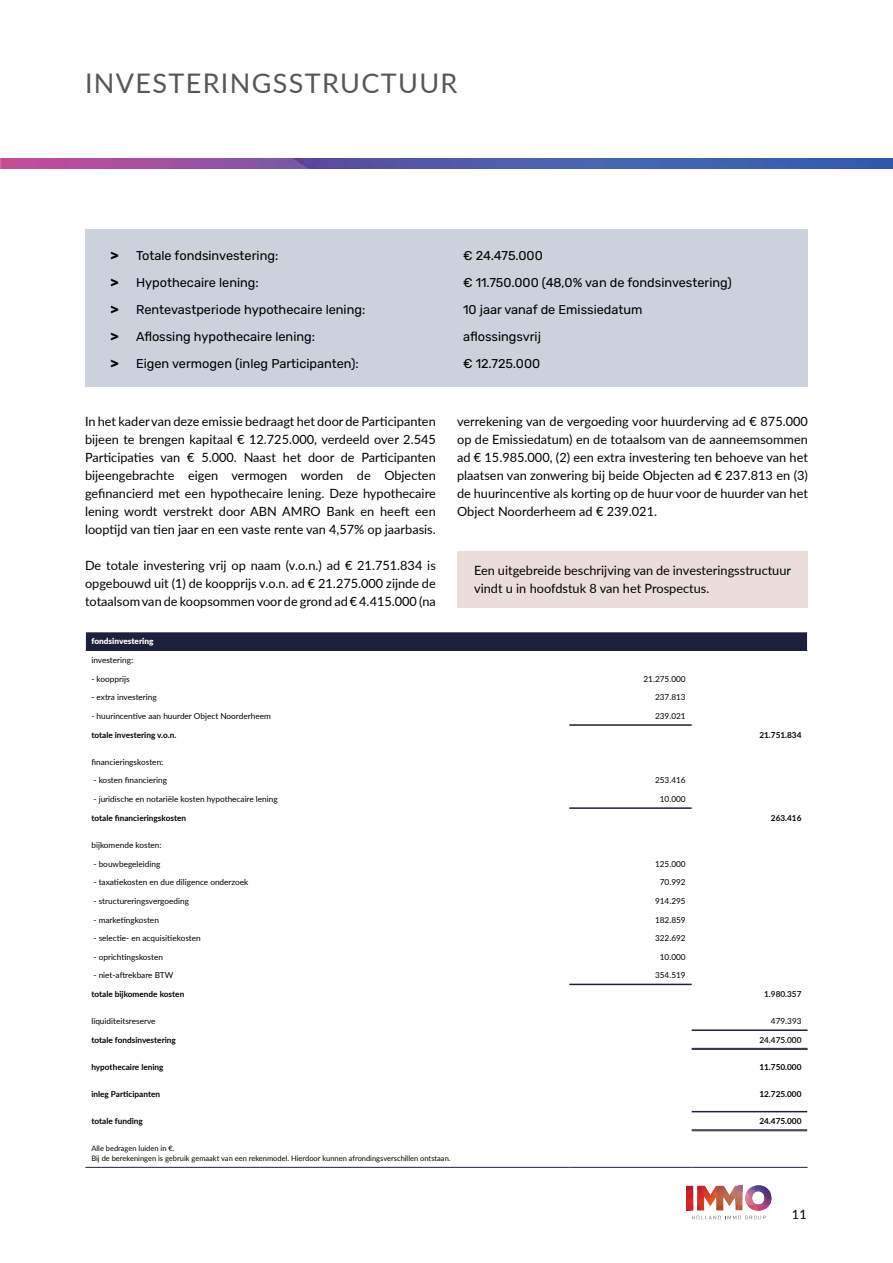
<style>
.page{position:relative;width:893px;height:1263px;background:#fff}
.page>*{position:absolute;margin:0;border:0;box-sizing:border-box;transform-origin:0 0}
.t1{font:27px "Lato";letter-spacing:.05em;color:#575756}
.t2{font:12.75px/18px "Lato";color:#000;text-align:justify}
.t3{font:12.75px "Rubik";color:#000}
.t4{font:8.25px "Lato";color:#000}
.t5{font:700 8.25px "Lato";color:#000}
.t6{font:600 8.25px "Lato";color:#000}
.t7{font:900 8.25px "Lato";color:#fff}
.t8{font:7.5px/10.5px "Lato";color:#000}
.s1{font-family:"Arial";font-weight:900}
</style>
<div class="page">
<img style="left:686px;top:1185px;width:86px;height:34px">
<img style="left:0;top:158px;width:893px;height:11px">
<div style="left:457px;top:552px;width:351px;height:56px;background:#ebded8"></div>
<div style="left:85px;top:230px;width:723px;height:157px;background:#cbd2dc"></div>
<div style="left:85px;top:632px;width:722px;height:18px;background:#1c203d"></div>
<svg style="left:807px;top:632px;width:1px;height:19px"></svg>
<svg style="left:85px;top:632px;width:1px;height:19px"></svg>
<hr style="left:569px;top:724px;width:123px;height:2px;background:#1c203d">
<hr style="left:569px;top:984px;width:123px;height:1px;background:#1c203d">
<hr style="left:569px;top:807px;width:123px;height:2px;background:#1c203d">
<hr style="left:692px;top:1029px;width:115px;height:2px;background:#1c203d">
<hr style="left:692px;top:1048px;width:115px;height:1px;background:#1c203d">
<hr style="left:692px;top:1049px;width:115px;height:1px;background:#1c203d">
<hr style="left:692px;top:1129px;width:115px;height:1px;background:#1c203d">
<hr style="left:692px;top:1130px;width:115px;height:1px;background:#1c203d">
<hr style="left:692px;top:1111px;width:115px;height:1px;background:#1c203d">
<hr style="left:85px;top:1167px;width:484px;height:1px;background:#1c203d">
<hr style="left:569px;top:1167px;width:123px;height:1px;background:#1c203d">
<hr style="left:692px;top:1167px;width:115px;height:1px;background:#1c203d">
<h1 class="t1" style="left:85px;top:64px;width:374px">INVESTERINGSSTRUCTUUR</h1>
<p class="t3" style="left:111px;top:249px;width:169px"><span class="s1">&gt;</span> Totale fondsinvestering:</p>
<p class="t3" style="left:463px;top:249px;width:81px">€ 24.475.000</p>
<p class="t3" style="left:111px;top:276px;width:150px"><span class="s1">&gt;</span> Hypothecaire lening:</p>
<p class="t3" style="left:463px;top:276px;width:270px">€ 11.750.000 (48,0% van de fondsinvestering)</p>
<p class="t3" style="left:111px;top:303px;width:256px"><span class="s1">&gt;</span> Rentevastperiode hypothecaire lening:</p>
<p class="t3" style="left:463px;top:303px;width:181px">10 jaar vanaf de Emissiedatum</p>
<p class="t3" style="left:111px;top:330px;width:206px"><span class="s1">&gt;</span> Aflossing hypothecaire lening:</p>
<p class="t3" style="left:463px;top:330px;width:79px">aflossingsvrij</p>
<p class="t3" style="left:111px;top:357px;width:250px"><span class="s1">&gt;</span> Eigen vermogen (inleg Participanten):</p>
<p class="t3" style="left:463px;top:357px;width:79px">€ 12.725.000</p>
<p class="t2" style="left:85px;top:412px;width:352px">In het kader van deze emissie bedraagt het door de Participanten bijeen te brengen kapitaal € 12.725.000, verdeeld over 2.545<br>Participaties van € 5.000. Naast het door de Participanten bijeengebrachte eigen vermogen worden de Objecten gefinancierd met een hypothecaire lening. Deze hypothecaire lening wordt verstrekt door ABN AMRO Bank en heeft een looptijd van tien jaar en een vaste rente van 4,57% op jaarbasis.</p>
<p class="t2" style="left:85px;top:556px;width:352px">De totale investering vrij op naam (v.o.n.) ad € 21.751.834 is opgebouwd uit (1) de koopprijs v.o.n. ad € 21.275.000 zijnde de totaalsom van de koopsommen voor de grond ad € 4.415.000 (na</p>
<p class="t2" style="left:457px;top:412px;width:352px">verrekening van de vergoeding voor huurderving ad € 875.000 op de Emissiedatum) en de totaalsom van de aanneemsommen ad € 15.985.000, (2) een extra investering ten behoeve van het plaatsen van zonwering bij beide Objecten ad € 237.813 en (3) de huurincentive als korting op de huur voor de huurder van het Object Noorderheem ad € 239.021.</p>
<p class="t2" style="left:474px;top:561px;width:319px">Een uitgebreide beschrijving van de investeringsstructuur vindt u in hoofdstuk 8 van het Prospectus.</p>
<p class="t7" style="left:91px;top:635px;width:64px">fondsinvestering</p>
<p class="t4" style="left:91px;top:654px;width:43px">investering:</p>
<p class="t4" style="left:91px;top:673px;width:40px">- koopprijs</p>
<p class="t4" style="left:643px;top:673px;width:44px">21.275.000</p>
<p class="t4" style="left:91px;top:691px;width:67px">- extra investering</p>
<p class="t4" style="left:655px;top:691px;width:32px">237.813</p>
<p class="t4" style="left:91px;top:710px;width:181px">- huurincentive aan huurder Object Noorderheem</p>
<p class="t4" style="left:655px;top:710px;width:32px">239.021</p>
<p class="t5" style="left:91px;top:729px;width:87px">totale investering v.o.n.</p>
<p class="t5" style="left:759px;top:729px;width:44px">21.751.834</p>
<p class="t4" style="left:91px;top:756px;width:73px">financieringskosten:</p>
<p class="t4" style="left:94px;top:774px;width:75px">- kosten financiering</p>
<p class="t4" style="left:655px;top:774px;width:32px">253.416</p>
<p class="t4" style="left:94px;top:793px;width:186px">- juridische en notariële kosten hypothecaire lening</p>
<p class="t4" style="left:660px;top:793px;width:27px">10.000</p>
<p class="t5" style="left:91px;top:812px;width:96px">totale financieringskosten</p>
<p class="t5" style="left:771px;top:812px;width:32px">263.416</p>
<p class="t4" style="left:91px;top:839px;width:72px">bijkomende kosten:</p>
<p class="t4" style="left:94px;top:858px;width:68px">- bouwbegeleiding</p>
<p class="t4" style="left:655px;top:858px;width:32px">125.000</p>
<p class="t4" style="left:94px;top:876px;width:156px">- taxatiekosten en due diligence onderzoek</p>
<p class="t4" style="left:660px;top:876px;width:27px">70.992</p>
<p class="t4" style="left:94px;top:895px;width:97px">- structureringsvergoeding</p>
<p class="t4" style="left:655px;top:895px;width:32px">914.295</p>
<p class="t4" style="left:94px;top:914px;width:67px">- marketingkosten</p>
<p class="t4" style="left:655px;top:914px;width:32px">182.859</p>
<p class="t4" style="left:94px;top:932px;width:109px">- selectie- en acquisitiekosten</p>
<p class="t4" style="left:655px;top:932px;width:32px">322.692</p>
<p class="t4" style="left:94px;top:951px;width:71px">- oprichtingskosten</p>
<p class="t4" style="left:660px;top:951px;width:27px">10.000</p>
<p class="t4" style="left:94px;top:969px;width:81px">- niet-aftrekbare BTW</p>
<p class="t4" style="left:655px;top:969px;width:32px">354.519</p>
<p class="t5" style="left:91px;top:988px;width:94px">totale bijkomende kosten</p>
<p class="t6" style="left:764px;top:988px;width:39px">1.980.357</p>
<p class="t4" style="left:91px;top:1015px;width:66px">liquiditeitsreserve</p>
<p class="t4" style="left:771px;top:1015px;width:32px">479.393</p>
<p class="t5" style="left:91px;top:1034px;width:86px">totale fondsinvestering</p>
<p class="t6" style="left:759px;top:1034px;width:44px">24.475.000</p>
<p class="t5" style="left:91px;top:1061px;width:74px">hypothecaire lening</p>
<p class="t5" style="left:759px;top:1061px;width:44px">11.750.000</p>
<p class="t5" style="left:91px;top:1088px;width:70px">inleg Participanten</p>
<p class="t5" style="left:759px;top:1088px;width:44px">12.725.000</p>
<p class="t5" style="left:91px;top:1115px;width:53px">totale funding</p>
<p class="t5" style="left:759px;top:1115px;width:44px">24.475.000</p>
<p class="t8" style="left:91px;top:1142px;width:361px">Alle bedragen luiden in €.<br>Bij de berekeningen is gebruik gemaakt van een rekenmodel. Hierdoor kunnen afrondingsverschillen ontstaan.</p>
<p class="t2" style="left:792px;top:1205px;width:16px">11</p>
</div>
